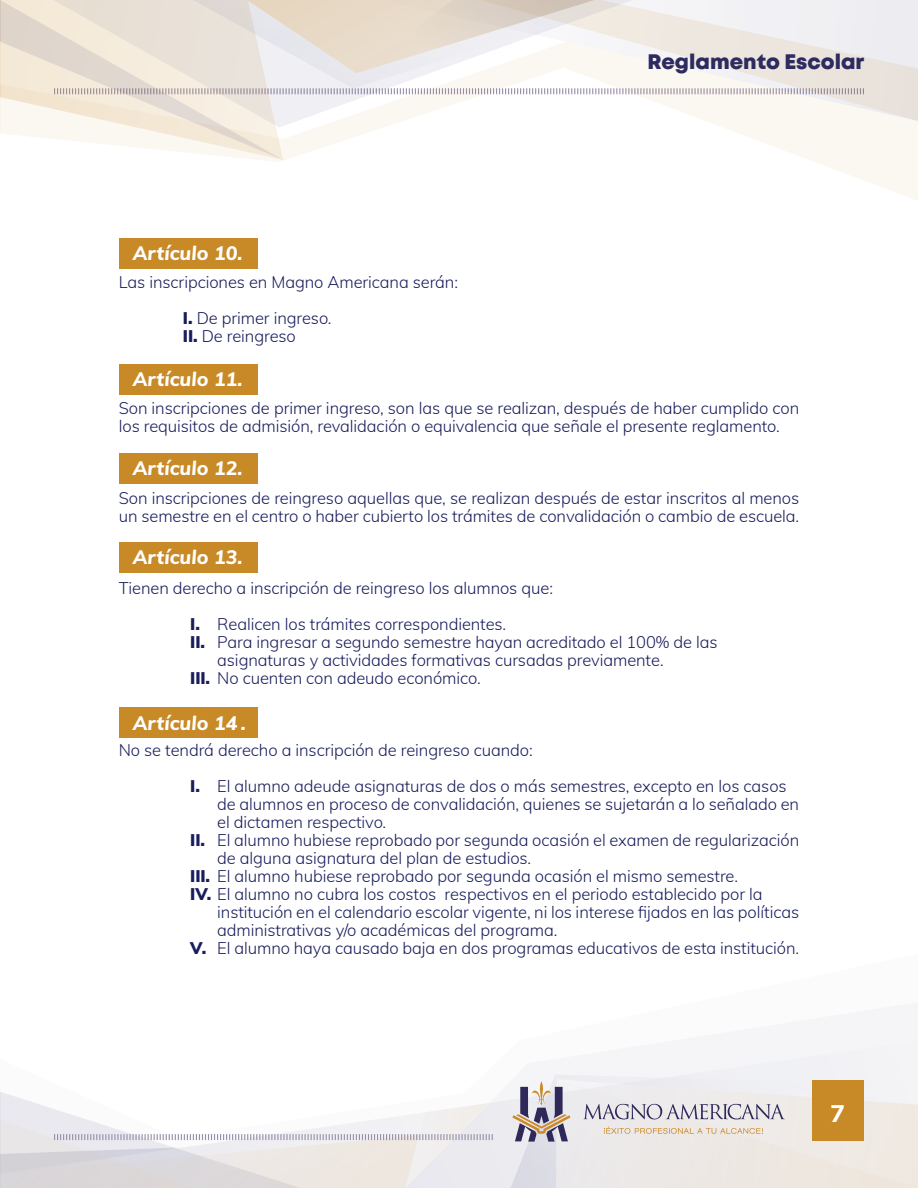
<style>
.page{position:relative;width:918px;height:1188px;background:#fff}
.page>*{position:absolute;margin:0;border:0;box-sizing:border-box;transform-origin:0 0}
.t1{font:800 24px "Muli";color:#fff}
.t2{font:800 21px "Mont";color:#2d2b60}
.t3{font:italic 800 19.5px "Muli";color:#fff}
.t4{font:300 16.5px/18px "Muli";letter-spacing:-.005em;color:#191d5b}
.s1{font-weight:900}
</style>
<div class="page">
<svg style="left:493px;top:1041px;width:425px;height:147px;fill:#f5f5f7"></svg>
<div style="left:511px;top:1075px;width:407px;height:113px;background:#f0f1f4"></div>
<svg style="left:0;top:1092px;width:493px;height:96px"></svg>
<svg style="left:512px;top:1079px;width:406px;height:109px;background:#e2d9d1"></svg>
<svg style="left:267px;top:121px;width:651px;height:80px"></svg>
<svg style="left:723px;top:0;width:195px;height:121px"></svg>
<svg style="left:283px;top:95px;width:440px;height:33px"></svg>
<svg style="left:283px;top:0;width:582px;height:95px"></svg>
<svg style="left:0;top:0;width:283px;height:160px"></svg>
<div style="left:119px;top:238px;width:139px;height:31px;background:#c88927"></div>
<div style="left:119px;top:364px;width:139px;height:31px;background:#c88927"></div>
<div style="left:119px;top:453px;width:139px;height:31px;background:#c88927"></div>
<div style="left:119px;top:542px;width:139px;height:31px;background:#c88927"></div>
<div style="left:119px;top:707px;width:139px;height:31px;background:#c88927"></div>
<p class="t3" style="left:133px;top:239px;width:111px">Artículo 10.</p>
<p class="t4" style="left:119px;top:272px;width:341px">Las inscripciones en Magno Americana serán:</p>
<p class="t4" style="left:183px;top:308px;width:150px"><span class="s1">I.</span> De primer ingreso.<br><span class="s1">II.</span> De reingreso</p>
<p class="t3" style="left:133px;top:365px;width:111px">Artículo 11.</p>
<p class="t2" style="left:648px;top:48px;width:218px">Reglamento Escolar</p>
<p class="t4" style="left:119px;top:398px;width:682px">Son inscripciones de primer ingreso, son las que se realizan, después de haber cumplido con los requisitos de admisión, revalidación o equivalencia que señale el presente reglamento.</p>
<p class="t3" style="left:133px;top:454px;width:111px">Artículo 12.</p>
<p class="t4" style="left:119px;top:488px;width:682px">Son inscripciones de reingreso aquellas que, se realizan después de estar inscritos al menos un semestre en el centro o haber cubierto los trámites de convalidación o cambio de escuela.</p>
<p class="t3" style="left:133px;top:543px;width:111px">Artículo 13.</p>
<p class="t4" style="left:119px;top:578px;width:436px">Tienen derecho a inscripción de reingreso los alumnos que:</p>
<p class="t4" style="left:190px;top:614px;width:318px"><span class="s1">I.</span> Realicen los trámites correspondientes.</p>
<p class="t4" style="left:190px;top:632px;width:529px"><span class="s1">II.</span> Para ingresar a segundo semestre hayan acreditado el 100% de las</p>
<p class="t4" style="left:217px;top:650px;width:448px">asignaturas y actividades formativas cursadas previamente.</p>
<p class="t4" style="left:190px;top:668px;width:292px"><span class="s1">III.</span> No cuenten con adeudo económico.</p>
<p class="t3" style="left:133px;top:708px;width:115px">Artículo 14 .</p>
<p class="t4" style="left:119px;top:740px;width:416px">No se tendrá derecho a inscripción de reingreso cuando:</p>
<p class="t4" style="left:190px;top:776px;width:598px"><span class="s1">I.</span> El alumno adeude asignaturas de dos o más semestres, excepto en los casos</p>
<p class="t4" style="left:217px;top:794px;width:583px">de alumnos en proceso de convalidación, quienes se sujetarán a lo señalado en</p>
<p class="t4" style="left:217px;top:812px;width:171px">el dictamen respectivo.</p>
<p class="t4" style="left:190px;top:830px;width:610px"><span class="s1">II.</span> El alumno hubiese reprobado por segunda ocasión el examen de regularización</p>
<p class="t4" style="left:217px;top:848px;width:316px">de alguna asignatura del plan de estudios.</p>
<p class="t4" style="left:190px;top:866px;width:549px"><span class="s1">III.</span> El alumno hubiese reprobado por segunda ocasión el mismo semestre.</p>
<p class="t4" style="left:190px;top:884px;width:574px"><span class="s1">IV.</span> El alumno no cubra los costos respectivos en el periodo establecido por la</p>
<p class="t4" style="left:217px;top:902px;width:583px">institución en el calendario escolar vigente, ni los interese fijados en las políticas</p>
<p class="t4" style="left:217px;top:920px;width:342px">administrativas y/o académicas del programa.</p>
<p class="t4" style="left:190px;top:938px;width:610px"><span class="s1">V.</span> El alumno haya causado baja en dos programas educativos de esta institución.</p>
<h1 class="t1" style="left:831px;top:1096px;width:16px">7</h1>
</div>
